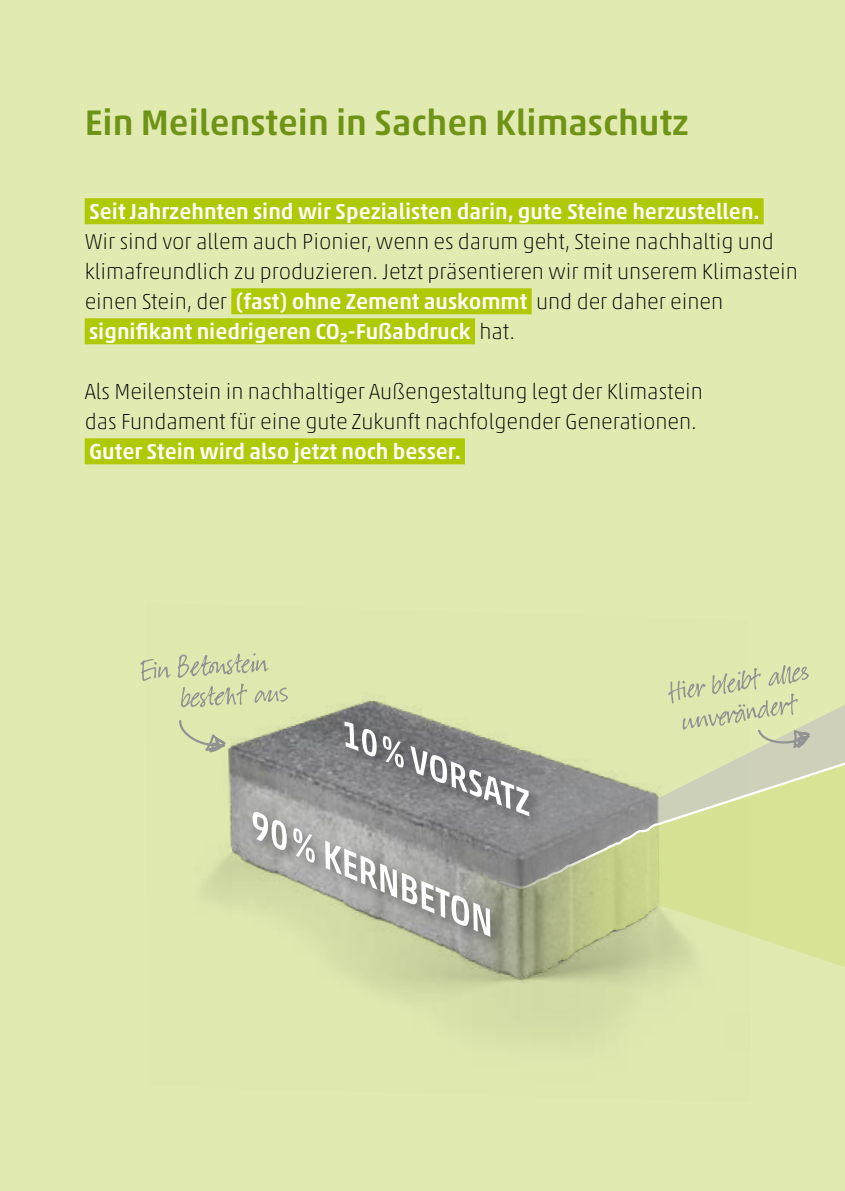
<style>
.page{position:relative;width:845px;height:1191px;background:#e1eab1}
.page>*{position:absolute;margin:0;border:0;box-sizing:border-box;transform-origin:0 0}
.t1{font:500 36px "Akko Std";color:#6f9315}
.t2{font:100 22px/30px "Akko Std";color:#000}
.t3{font:500 22px "Akko Std";color:#fff}
.s1{font-weight:500;color:#fff}
</style>
<div class="page">
<img style="left:183px;top:707px;width:474px;height:334px">
<svg style="left:657px;top:936px;width:188px;height:46px"></svg>
<svg style="left:386px;top:936px;width:272px;height:42px"></svg>
<svg style="left:179px;top:719px;width:47px;height:33px"></svg>
<div style="left:249px;top:808px;width:256px;height:143px;background:#000;opacity:.4"></div>
<svg style="left:252px;top:811px;width:35px;height:39px"></svg>
<svg style="left:293px;top:828px;width:22px;height:34px"></svg>
<svg style="left:325px;top:665px;width:520px;height:271px"></svg>
<svg style="left:140px;top:653px;width:148px;height:54px"></svg>
<svg style="left:409px;top:701px;width:436px;height:189px"></svg>
<div style="left:85px;top:198px;width:678px;height:26px;background:#afca05"></div>
<div style="left:231px;top:288px;width:301px;height:26px;background:#afca05"></div>
<div style="left:85px;top:318px;width:390px;height:26px;background:#afca05"></div>
<div style="left:85px;top:438px;width:380px;height:26px;background:#afca05"></div>
<h1 class="t1" style="left:85px;top:100px;width:605px">Ein Meilenstein in Sachen Klimaschutz</h1>
<p class="t3" style="left:89px;top:198px;width:672px">Seit Jahrzehnten sind wir Spezialisten darin, gute Steine herzustellen.</p>
<p class="t2" style="left:85px;top:226px;width:715px">Wir sind vor allem auch Pionier, wenn es darum geht, Steine nachhaltig und klimafreundlich zu produzieren. Jetzt präsentieren wir mit unserem Klimastein einen Stein, der <span class="s1">(fast) ohne Zement auskommt</span> und der daher einen <span class="s1">signifikant niedrigeren CO₂-Fußabdruck</span> hat.</p>
<p class="t2" style="left:85px;top:376px;width:620px">Als Meilenstein in nachhaltiger Außengestaltung legt der Klimastein das Fundament für eine gute Zukunft nachfolgender Generationen.</p>
<p class="t3" style="left:89px;top:438px;width:373px">Guter Stein wird also jetzt noch besser.</p>
</div>
